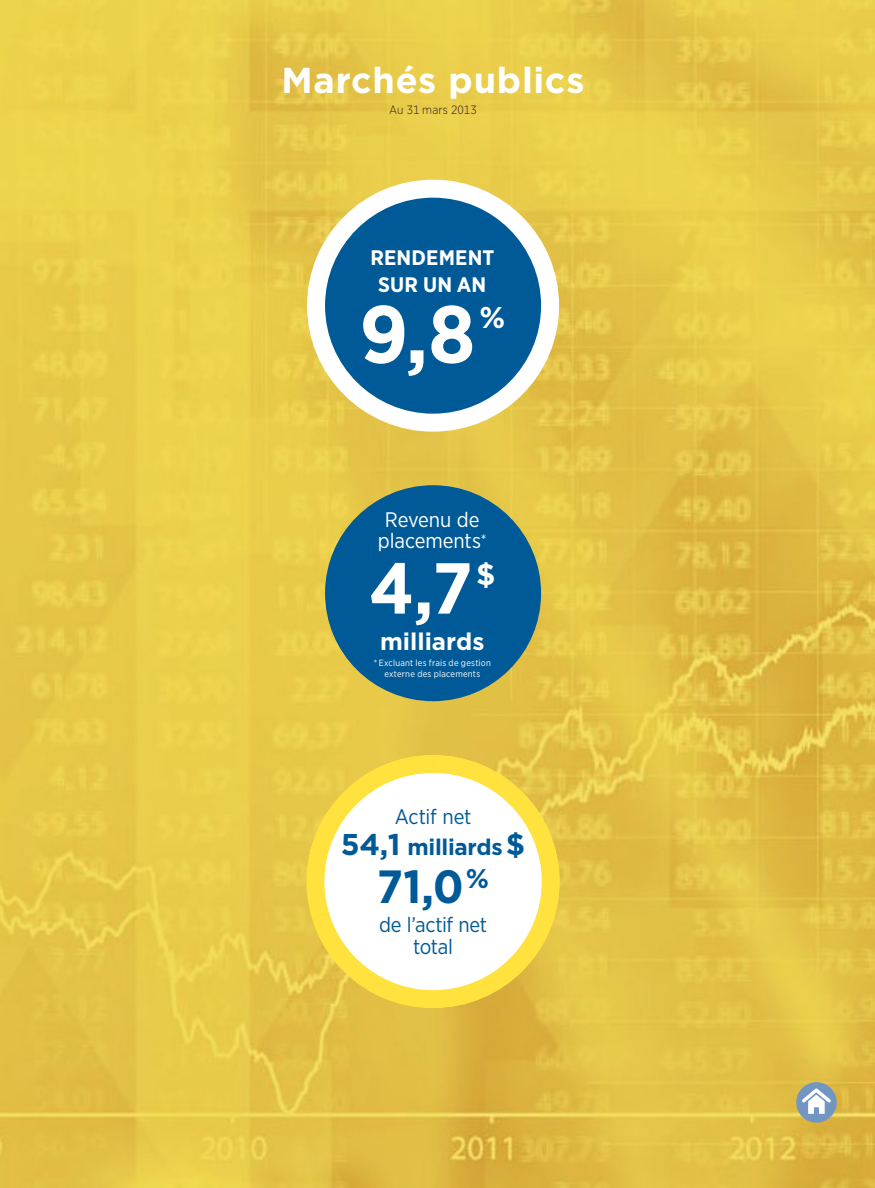
<style>
.page{position:relative;width:875px;height:1188px;background:#fff}
.page>*{position:absolute;margin:0;border:0;box-sizing:border-box;transform-origin:0 0}
.t1{font:700 81px "Gotham Narrow";color:#fff}
.t2{font:700 72px "Gotham Narrow";color:#fff}
.t3{font:700 46.5px "Gotham Narrow";color:#005a97}
.t4{font:700 36px "Gotham";letter-spacing:.02em;color:#fff}
.t5{font:700 30px "Gotham";color:#fff}
.t6{font:700 24px "Gotham";color:#fff}
.t7{font:700 22.5px "Gotham";letter-spacing:-.015em;color:#005a97}
.t8{font:21px/22.5px "Gotham Narrow";letter-spacing:-.015em;color:#005a97;text-align:center}
.t9{font:21px/21px "Gotham Narrow";color:#fff;text-align:center}
.t10{font:700 21px/27px "Gotham Narrow";letter-spacing:.01em;color:#fff;text-align:center}
.t11{font:300 12px "Gotham Narrow";letter-spacing:.015em;color:#231f20}
.t12{font:9px/10.5px "Gotham Narrow";letter-spacing:.025em;color:#fff;text-align:center}
.s1{font-size:15px}
.s2{font-size:30px}
</style>
<div class="page">
<img style="left:0;top:0;width:875px;height:1188px">
<svg style="left:306px;top:755px;width:6px;height:164px"></svg>
<svg style="left:312px;top:755px;width:248px;height:253px;background:#eece42"></svg>
<svg style="left:324px;top:773px;width:218px;height:217px"></svg>
<div style="left:307px;top:180px;width:252px;height:252px;background:#fff;border-radius:50%"></div>
<div style="left:325px;top:198px;width:216px;height:216px;background:#005a97;border-radius:50%"></div>
<div style="left:325px;top:485px;width:216px;height:216px;background:#005a97;border-radius:50%"></div>
<div style="left:796px;top:1082px;width:41px;height:41px;background:#7296c2;border-radius:50%"></div>
<svg style="left:802px;top:1088px;width:29px;height:26px"></svg>
<p class="t4" style="left:281px;top:56px;width:305px">Marchés publics</p>
<p class="t11" style="left:389px;top:102px;width:89px">Au 31 mars 2013</p>
<p class="t10" style="left:370px;top:244px;width:125px">RENDEMENT<br>SUR UN AN</p>
<p class="t1" style="left:359px;top:282px;width:117px">9,8</p>
<p class="t5" style="left:479px;top:298px;width:27px">%</p>
<p class="t9" style="left:378px;top:508px;width:110px">Revenu de placements<span class="s1">*</span></p>
<p class="t2" style="left:369px;top:542px;width:105px">4,7</p>
<p class="t5" style="left:476px;top:555px;width:21px">$</p>
<p class="t6" style="left:380px;top:625px;width:106px">milliards</p>
<p class="t12" style="left:374px;top:658px;width:119px">* Excluant les frais de gestion externe des placements</p>
<p class="t8" style="left:395px;top:805px;width:78px">Actif net</p>
<p class="t7" style="left:341px;top:832px;width:186px"><span class="s2">54,1</span> milliards<span class="s2">$</span></p>
<p class="t3" style="left:377px;top:857px;width:113px">71,0 <sup>%</sup></p>
<p class="t8" style="left:379px;top:913px;width:109px">de l’actif net total</p>
</div>
